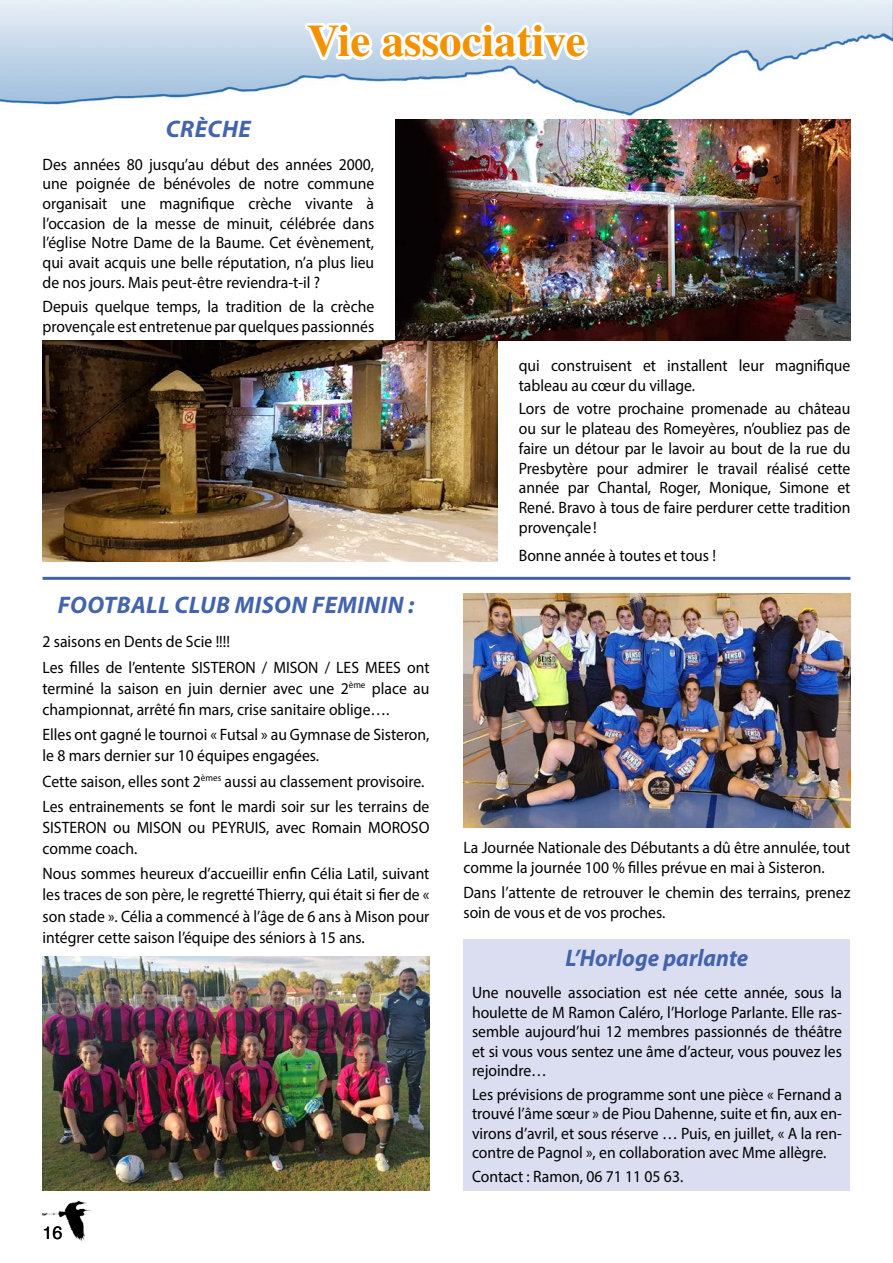
<style>
.page{position:relative;width:893px;height:1263px;background:#fff}
.page>*{position:absolute;margin:0;border:0;box-sizing:border-box;transform-origin:0 0}
.t1{font:700 45px "Times";color:#f39200}
.t2{font:italic 700 24px "Myriad Pro";letter-spacing:.02em;color:#4363ac}
.t3{font:italic 700 24px "Myriad Pro";color:#4363ac;scale:.95 1}
.t4{font:18px "Helvetica";color:#000}
.t5{font:16.5px/19.6px "Myriad Pro";color:#000;scale:.95 1}
</style>
<div class="page">
<img style="left:43px;top:1201px;width:49px;height:40px">
<img style="left:0;top:0;width:893px;height:117px">
<svg style="left:302px;top:19px;width:291px;height:46px"></svg>
<img style="left:463px;top:594px;width:387px;height:234px">
<img style="left:43px;top:957px;width:386px;height:234px">
<img style="left:43px;top:340px;width:454px;height:221px">
<img style="left:395px;top:119px;width:455px;height:221px">
<hr style="left:43px;top:577px;width:807px;height:3px;background:#4363ac">
<div style="left:463px;top:939px;width:387px;height:252px;background:#dbddf1"></div>
<h1 class="t1" style="left:307px;top:14px;width:280px">Vie associative</h1>
<h2 class="t2" style="left:166px;top:113px;width:87px">CRÈCHE</h2>
<p class="t5" style="left:43px;top:154px;width:351px;text-align:justify">Des années 80 jusqu’au début des années 2000, une poignée de bénévoles de notre commune organisait une magnifique crèche vivante à l’occasion de la messe de minuit, célébrée dans l’église Notre Dame de la Baume. Cet évènement, qui avait acquis une belle réputation, n’a plus lieu de nos jours. Mais peut-être reviendra-t-il ?</p>
<p class="t5" style="left:43px;top:296px;width:351px">Depuis quelque temps, la tradition de la crèche provençale est entretenue par quelques passionnés</p>
<h2 class="t2" style="left:58px;top:590px;width:358px">FOOTBALL CLUB MISON FEMININ :</h2>
<p class="t5" style="left:43px;top:629px;width:409px;line-height:25.3px">2 saisons en Dents de Scie !!!!<br>Les filles de l’entente SISTERON / MISON / LES MEES ont</p>
<p class="t5" style="left:43px;top:677px;width:409px;line-height:21.1px">terminé la saison en juin dernier avec une 2<sup>ème</sup> place au championnat, arrêté fin mars, crise sanitaire oblige….</p>
<p class="t5" style="left:43px;top:724px;width:409px;line-height:21.1px">Elles ont gagné le tournoi « Futsal » au Gymnase de Sisteron, le 8 mars dernier sur 10 équipes engagées.</p>
<p class="t5" style="left:43px;top:768px;width:409px;line-height:25.3px">Cette saison, elles sont 2<sup>èmes</sup> aussi au classement provisoire.<br>Les entrainements se font le mardi soir sur les terrains de</p>
<p class="t5" style="left:43px;top:816px;width:409px;line-height:21.1px">SISTERON ou MISON ou PEYRUIS, avec Romain MOROSO comme coach.</p>
<p class="t5" style="left:43px;top:863px;width:409px;line-height:21.1px;text-align:justify">Nous sommes heureux d’accueillir enfin Célia Latil, suivant les traces de son père, le regretté Thierry, qui était si fier de « son stade ». Célia a commencé à l’âge de 6 ans à Mison pour intégrer cette saison l’équipe des séniors à 15 ans.</p>
<p class="t4" style="left:43px;top:1221px;width:22px">16</p>
<p class="t5" style="left:519px;top:355px;width:351px">qui construisent et installent leur magnifique tableau au cœur du village.</p>
<p class="t5" style="left:519px;top:399px;width:351px;text-align:justify">Lors de votre prochaine promenade au château ou sur le plateau des Romeyères, n’oubliez pas de faire un détour par le lavoir au bout de la rue du Presbytère pour admirer le travail réalisé cette année par Chantal, Roger, Monique, Simone et René. Bravo à tous de faire perdurer cette tradition provençale!</p>
<p class="t5" style="left:519px;top:546px;width:209px">Bonne année à toutes et tous !</p>
<p class="t5" style="left:463px;top:837px;width:409px;line-height:20.2px">La Journée Nationale des Débutants a dû être annulée, tout comme la journée 100 % filles prévue en mai à Sisteron.</p>
<p class="t5" style="left:463px;top:882px;width:409px;line-height:20.2px">Dans l’attente de retrouver le chemin des terrains, prenez soin de vous et de vos proches.</p>
<h2 class="t3" style="left:566px;top:942px;width:194px">L’Horloge parlante</h2>
<p class="t5" style="left:472px;top:983px;width:391px;text-align:justify">Une nouvelle association est née cette année, sous la houlette de M Ramon Caléro, l’Horloge Parlante. Elle ras&shy;semble aujourd’hui 12 membres passionnés de théâtre et si vous vous sentez une âme d’acteur, vous pouvez les rejoindre…</p>
<p class="t5" style="left:472px;top:1084px;width:391px;text-align:justify">Les prévisions de programme sont une pièce « Fernand a trouvé l’âme sœur » de Piou Dahenne, suite et fin, aux en&shy;virons d’avril, et sous réserve … Puis, en juillet, « A la ren&shy;contre de Pagnol », en collaboration avec Mme allègre.</p>
<p class="t5" style="left:472px;top:1166px;width:224px">Contact : Ramon, 06 71 11 05 63.</p>
</div>
